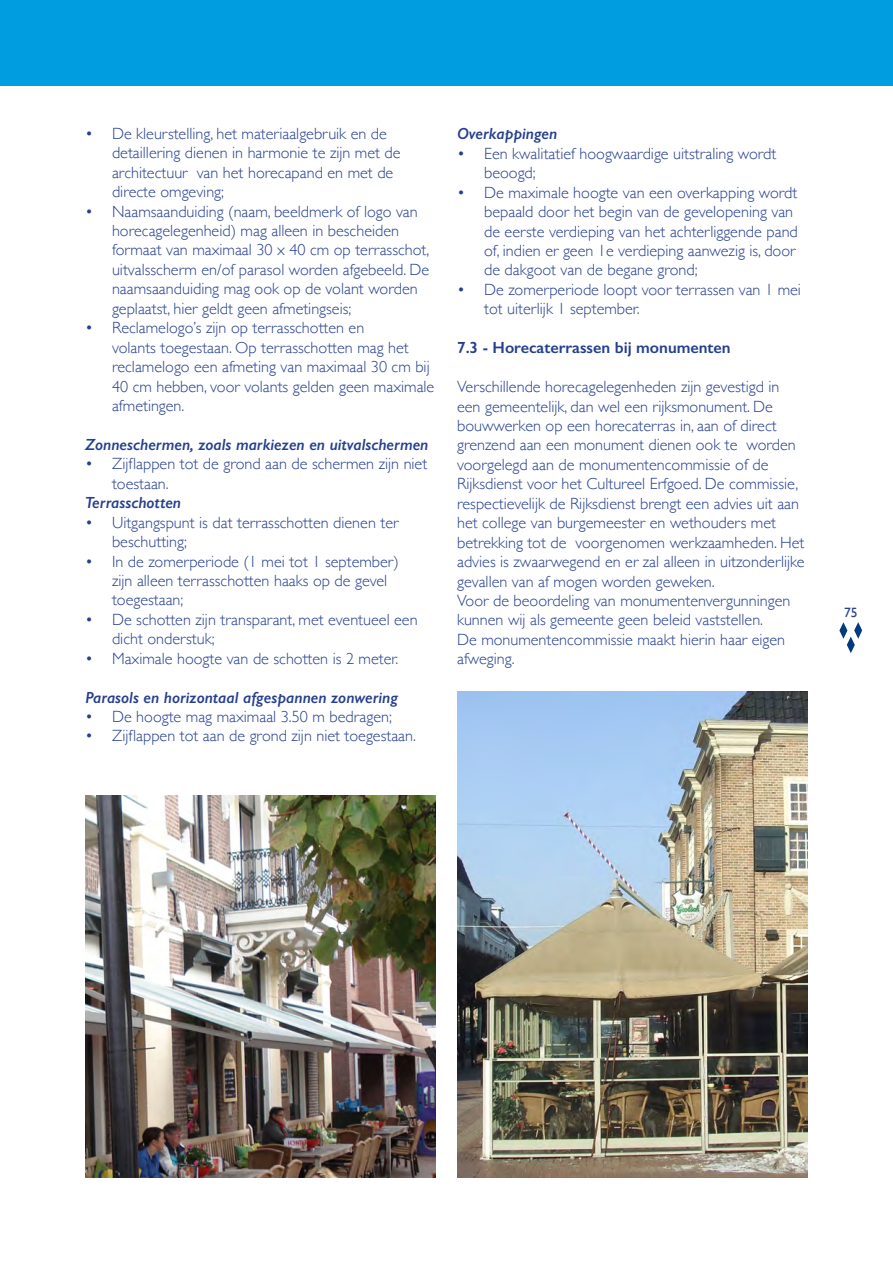
<style>
.page{position:relative;width:893px;height:1263px;background:#fff}
.page>*{position:absolute;margin:0;border:0;box-sizing:border-box;transform-origin:0 0}
.t1{font:300 16.2px/19.5px "Gill Sans";color:#253f8e}
.t2{font:italic 600 16.2px "Gill Sans";color:#253f8e}
.t3{font:600 16.2px "Gill Sans";color:#253f8e}
.t4{font:13.5px "Gill Sans";color:#253f8e}
</style>
<div class="page">
<svg style="left:839px;top:622px;width:23px;height:31px"></svg>
<div style="left:0;top:0;width:893px;height:85px;background:#009ee0"></div>
<img style="left:457px;top:691px;width:351px;height:487px">
<img style="left:85px;top:796px;width:351px;height:382px">
<p class="t1" style="left:112px;top:123px;width:290px;text-indent:-27px">• De kleurstelling, het materiaalgebruik en de detaillering dienen in harmonie te zijn met de architectuur van het horecapand en met de directe omgeving;</p>
<p class="t1" style="left:112px;top:201px;width:319px;text-indent:-27px">• Naamsaanduiding (naam, beeldmerk of logo van horecagelegenheid) mag alleen in bescheiden formaat van maximaal 30 x 40 cm op terrasschot, uitvalsscherm en/of parasol worden afgebeeld. De naamsaanduiding mag ook op de volant worden geplaatst, hier geldt geen afmetingseis;</p>
<p class="t1" style="left:112px;top:317px;width:324px;text-indent:-27px">• Reclamelogo’s zijn op terrasschotten en<br>volants toegestaan. Op terrasschotten mag het reclamelogo een afmeting van maximaal 30 cm bij 40 cm hebben, voor volants gelden geen maximale afmetingen.</p>
<p class="t2" style="left:85px;top:435px;width:345px">Zonneschermen, zoals markiezen en uitvalschermen</p>
<p class="t1" style="left:112px;top:453px;width:317px;text-indent:-27px">• Zijflappen tot de grond aan de schermen zijn niet toestaan.</p>
<p class="t2" style="left:85px;top:493px;width:98px">Terrasschotten</p>
<p class="t1" style="left:112px;top:512px;width:288px;text-indent:-27px">• Uitgangspunt is dat terrasschotten dienen ter beschutting;</p>
<p class="t1" style="left:112px;top:551px;width:288px;text-indent:-27px">• In de zomerperiode (1 mei tot 1 september) zijn alleen terrasschotten haaks op de gevel toegestaan;</p>
<p class="t1" style="left:112px;top:609px;width:307px;text-indent:-27px">• De schotten zijn transparant, met eventueel een dicht onderstuk;</p>
<p class="t1" style="left:85px;top:648px;width:315px">• Maximale hoogte van de schotten is 2 meter.</p>
<p class="t2" style="left:85px;top:687px;width:314px">Parasols en horizontaal afgespannen zonwering</p>
<p class="t1" style="left:85px;top:706px;width:308px">• De hoogte mag maximaal 3.50 m bedragen;</p>
<p class="t1" style="left:85px;top:726px;width:332px">• Zijflappen tot aan de grond zijn niet toegestaan.</p>
<p class="t2" style="left:457px;top:124px;width:102px">Overkappingen</p>
<p class="t1" style="left:484px;top:143px;width:294px;text-indent:-27px">• Een kwalitatief hoogwaardige uitstraling wordt beoogd;</p>
<p class="t1" style="left:484px;top:182px;width:315px;text-indent:-27px">• De maximale hoogte van een overkapping wordt bepaald door het begin van de gevelopening van de eerste verdieping van het achterliggende pand of, indien er geen 1e verdieping aanwezig is, door de dakgoot van de begane grond;</p>
<p class="t1" style="left:484px;top:279px;width:318px;text-indent:-27px">• De zomerperiode loopt voor terrassen van 1 mei tot uiterlijk 1 september.</p>
<p class="t3" style="left:457px;top:338px;width:275px">7.3 - Horecaterrassen bij monumenten</p>
<p class="t1" style="left:457px;top:376px;width:349px">Verschillende horecagelegenheden zijn gevestigd in een gemeentelijk, dan wel een rijksmonument. De bouwwerken op een horecaterras in, aan of direct grenzend aan een monument dienen ook te worden voorgelegd aan de monumentencommissie of de Rijksdienst voor het Cultureel Erfgoed. De commissie, respectievelijk de Rijksdienst brengt een advies uit aan het college van burgemeester en wethouders met betrekking tot de voorgenomen werkzaamheden. Het advies is zwaarwegend en er zal alleen in uitzonderlijke gevallen van af mogen worden geweken.</p>
<p class="t1" style="left:457px;top:590px;width:335px">Voor de beoordeling van monumentenvergunningen kunnen wij als gemeente geen beleid vaststellen.<br>De monumentencommissie maakt hierin haar eigen afweging.</p>
<p class="t4" style="left:844px;top:605px;width:15px">75</p>
</div>
